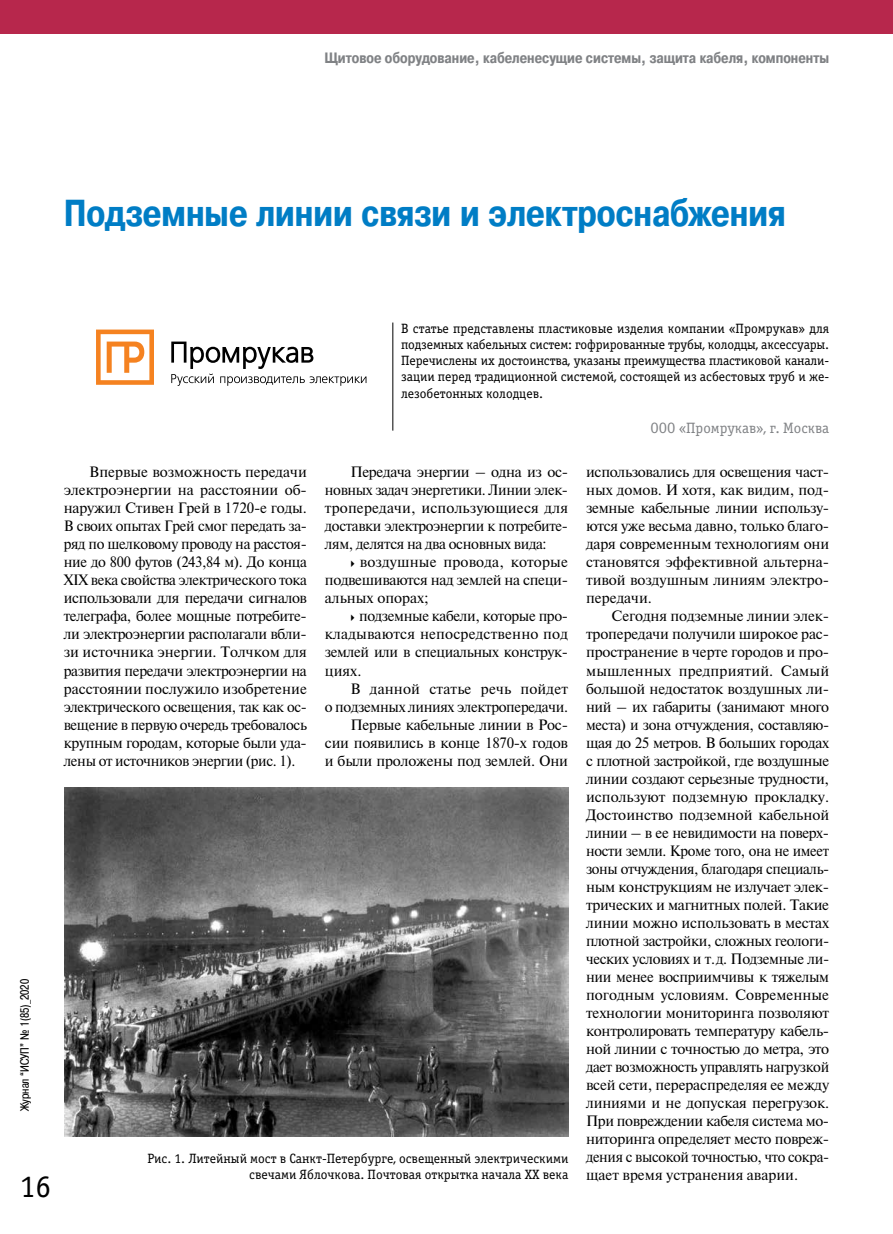
<style>
.page{position:relative;width:893px;height:1234px;background:#fff}
.page>*{position:absolute;margin:0;border:0;box-sizing:border-box;transform-origin:0 0}
.t1{font:700 37.5px "Pragmatica Cond C";color:#007dc5}
.t2{font:31.5px "Officina Serif C";color:#000}
.t3{font:15px/18px "Newton";letter-spacing:-.025em;color:#000;text-align:justify}
.t4{font:700 15px "Pragmatica Cond C";color:#808285}
.t5{font:15px "Officina Serif C";color:#808285}
.t6{font:13.5px/16.2px "Officina Serif C";color:#000;text-align:justify}
.t7{font:12px "Pragmatica Cond C";color:#000}
</style>
<div class="page">
<div style="left:0;top:0;width:893px;height:34px;background:#b7274c"></div>
<hr style="left:393px;top:322px;width:1px;height:108px;background:#000">
<svg style="left:96px;top:329px;width:58px;height:56px"></svg>
<svg style="left:171px;top:341px;width:195px;height:45px"></svg>
<img style="left:64px;top:787px;width:504px;height:348px">
<p class="t4" style="left:324px;top:50px;width:506px">Щитовое оборудование, кабеленесущие системы, защита кабеля, компоненты</p>
<h1 class="t1" style="left:64px;top:191px;width:724px">Подземные линии связи и электроснабжения</h1>
<p class="t7" style="left:18px;top:1110px;width:134px;rotate:-90deg">Журнал “ИСУП” № 1(85)_2020</p>
<h2 class="t2" style="left:20px;top:1168px;width:33px">16</h2>
<p class="t6" style="left:401px;top:320px;width:430px">В статье представлены пластиковые изделия компании «Промрукав» для подземных кабельных систем: гофрированные трубы, колодцы, аксессуары.<br>Перечислены их достоинства, указаны преимущества пластиковой канали&shy;зации перед традиционной системой, состоящей из асбестовых труб и же&shy;лезобетонных колодцев.</p>
<p class="t5" style="left:650px;top:419px;width:180px">ООО «Промрукав», г. Москва</p>
<p class="t3" style="left:64px;top:462px;width:245px;text-indent:26px">Впервые возможность передачи электроэнергии на расстоянии об‑ наружил Стивен Грей в 1720‑е годы.<br>В своих опытах Грей смог передать за‑ ряд по шелковому проводу на расстоя‑ ние до 800 футов (243,84 м). До конца XIX века свойства электрического тока использовали для передачи сигналов телеграфа, более мощные потребите‑ ли электроэнергии располагали вбли‑ зи источника энергии. Толчком для развития передачи электроэнергии на расстоянии послужило изобретение электрического освещения, так как ос‑ вещение в первую очередь требовалось крупным городам, которые были уда‑ лены от источников энергии (рис. 1).</p>
<p class="t3" style="left:325px;top:462px;width:245px;text-indent:26px">Передача энергии – одна из ос‑ новных задач энергетики. Линии элек‑ тропередачи, использующиеся для доставки электроэнергии к потребите‑ лям, делятся на два основных вида:</p>
<p class="t3" style="left:325px;top:552px;width:245px;text-indent:35px">воздушные провода, которые подвешиваются над землей на специ‑ альных опорах;</p>
<p class="t3" style="left:325px;top:606px;width:245px;text-indent:34px">подземные кабели, которые про‑ кладываются непосредственно под землей или в специальных конструк‑ циях.</p>
<p class="t3" style="left:325px;top:678px;width:245px;text-align:right">В данной статье речь пойдет<br>о подземных линиях электропередачи.<br>Первые кабельные линии в Рос‑ сии появились в конце 1870‑х годов и были проложены под землей. Они</p>
<p class="t6" style="left:147px;top:1150px;width:422px;text-align:right">Рис. 1. Литейный мост в Санкт-Петербурге, освещенный электрическими свечами Яблочкова. Почтовая открытка начала XX века</p>
<p class="t3" style="left:586px;top:462px;width:245px">использовались для освещения част‑ ных домов. И хотя, как видим, под‑ земные кабельные линии использу‑ ются уже весьма давно, только благо‑ даря современным технологиям они становятся эффективной альтерна‑ тивой воздушным линиям электро‑ передачи.</p>
<p class="t3" style="left:586px;top:606px;width:245px;text-indent:26px">Сегодня подземные линии элек‑ тропередачи получили широкое рас‑ пространение в черте городов и про‑ мышленных предприятий. Самый большой недостаток воздушных ли‑ ний – их габариты (занимают много места) и зона отчуждения, составляю‑ щая до 25 метров. В больших городах с плотной застройкой, где воздушные линии создают серьезные трудности, используют подземную прокладку.<br>Достоинство подземной кабельной линии – в ее невидимости на поверх‑ ности земли. Кроме того, она не имеет зоны отчуждения, благодаря специаль‑ ным конструкциям не излучает элек‑ трических и магнитных полей. Такие линии можно использовать в местах плотной застройки, сложных геологи‑ ческих условиях и т.д. Подземные ли‑ нии менее восприимчивы к тяжелым погодным условиям. Современные технологии мониторинга позволяют контролировать температуру кабель‑ ной линии с точностью до метра, это дает возможность управлять нагрузкой всей сети, перераспределяя ее между линиями и не допуская перегрузок.<br>При повреждении кабеля система мо‑ ниторинга определяет место повреж‑ дения с высокой точностью, что сокра‑ щает время устранения аварии.</p>
</div>
